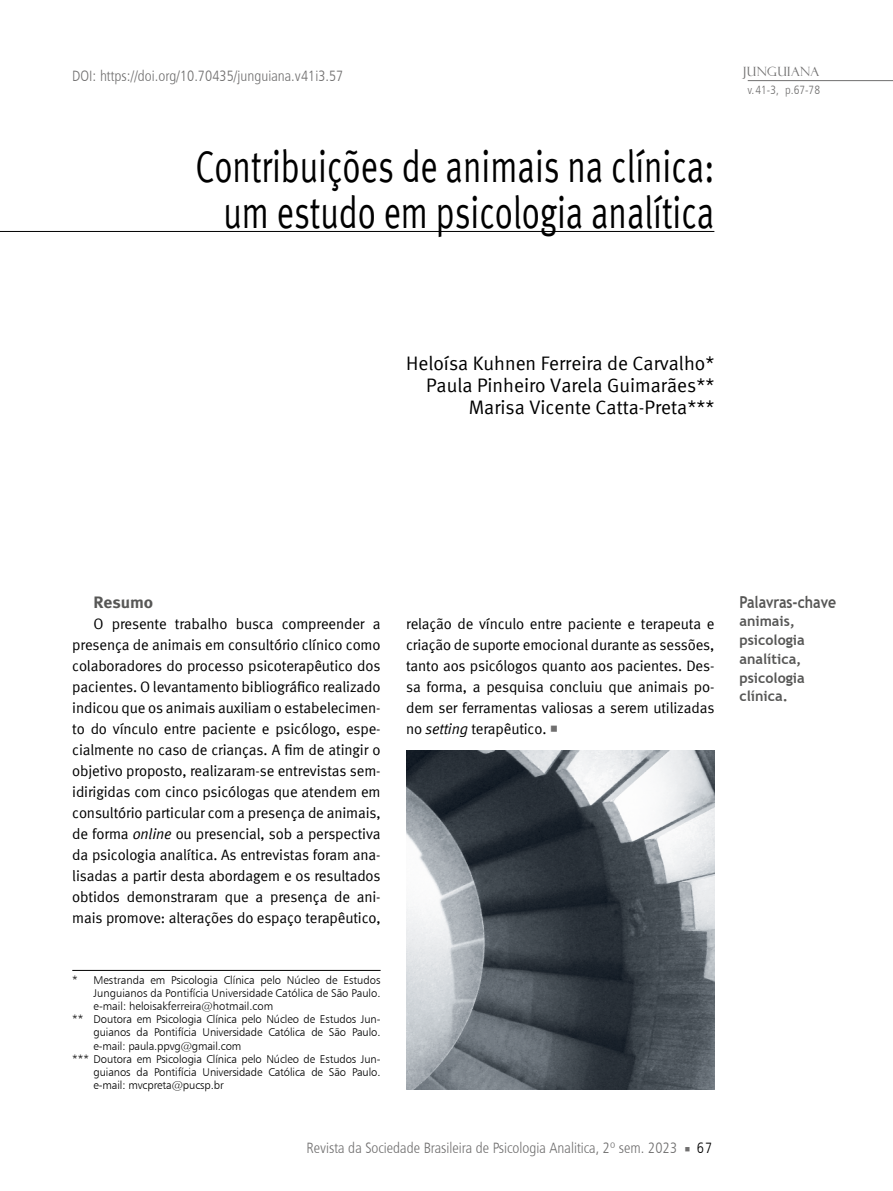
<style>
.page{position:relative;width:893px;height:1191px;background:#fff}
.page>*{position:absolute;margin:0;border:0;box-sizing:border-box;transform-origin:0 0}
.t1{font:45px/46.5px "Meta Normal";color:#000;text-align:right;scale:.75 1}
.t2{font:19.5px/22.2px "Meta Normal";color:#000;text-align:right}
.t3{font:700 16.5px "Trebuchet MS";color:#575756;scale:.85 1}
.t4{font:700 16.5px "Meta";letter-spacing:-.005em;color:#575756;scale:1.06 1}
.t5{font:15px/21px "Meta Normal";letter-spacing:-.01em;color:#000;text-align:justify}
.t6{font:15px "Humanist 777 BT Light Condensed B";color:#706f6f}
.t7{font:700 14.25px/18.8px "Trebuchet MS";color:#575756}
.t8{font:12.75px "Felix Titling";letter-spacing:.03em;color:#706f6f}
.t9{font:12px "Humanist 777 BT Light Condensed B";color:#706f6f}
.t10{font:11.25px "Humanist 777 BT Light B";letter-spacing:-.01em;color:#000}
.s1{font-style:italic}
.s2{font-family:"Minion Pro";font-size:21px;color:#706f6f}
.s3{font-family:"Minion Pro"}
.s4{color:#000}
</style>
<div class="page">
<hr style="left:748px;top:80px;width:145px;height:1px;background:#706f6f">
<img style="left:406px;top:750px;width:308px;height:339px">
<hr style="left:0;top:231px;width:714px;height:1px;background:#000">
<hr style="left:72px;top:970px;width:309px;height:1px;background:#000">
<p class="t6" style="left:72px;top:66px;width:273px">DOI: https://doi.org/10.70435/junguiana.v41i3.57</p>
<h1 class="t1" style="left:195px;top:142px;width:693px">Contribuições de animais na clínica: um estudo em psicologia analítica</h1>
<p class="t8" style="left:743px;top:64px;width:78px">JUNGUIANA</p>
<p class="t9" style="left:748px;top:83px;width:74px">v.41-3, p.67-78</p>
<h2 class="t2" style="left:406px;top:351px;width:310px">Heloísa Kuhnen Ferreira de Carvalho*<br>Paula Pinheiro Varela Guimarães**<br>Marisa Vicente Catta-Preta***</h2>
<p class="t4" style="left:94px;top:592px;width:58px">Resumo</p>
<p class="t5" style="left:72px;top:613px;width:310px;text-indent:21px">O presente trabalho busca compreender a presença de animais em consultório clínico como colaboradores do processo psicoterapêutico dos pacientes. O levantamento bibliográfico realizado indicou que os animais auxiliam o estabelecimen&shy;to do vínculo entre paciente e psicólogo, espe&shy;cialmente no caso de crianças. A fim de atingir o objetivo proposto, realizaram-se entrevistas sem&shy;idirigidas com cinco psicólogas que atendem em consultório particular com a presença de animais, de forma <span class="s1">online</span> ou presencial, sob a perspectiva da psicologia analítica. As entrevistas foram ana&shy;lisadas a partir desta abordagem e os resultados obtidos demonstraram que a presença de ani&shy;mais promove: alterações do espaço terapêutico,</p>
<p class="t5" style="left:406px;top:613px;width:310px">relação de vínculo entre paciente e terapeuta e criação de suporte emocional durante as sessões, tanto aos psicólogos quanto aos pacientes. Des&shy;sa forma, a pesquisa concluiu que animais po&shy;dem ser ferramentas valiosas a serem utilizadas no <span class="s1">setting</span> terapêutico. <span class="s2">■</span></p>
<p class="t10" style="left:72px;top:972px;width:310px">* Mestranda em Psicologia Clínica pelo Núcleo de Estudos</p>
<p class="t10" style="left:94px;top:986px;width:289px">Junguianos da Pontifícia Universidade Católica de São Paulo.</p>
<p class="t10" style="left:94px;top:999px;width:181px">e-mail: heloisakferreira@hotmail.com</p>
<p class="t10" style="left:72px;top:1012px;width:310px">** Doutora em Psicologia Clínica pelo Núcleo de Estudos Jun-</p>
<p class="t10" style="left:94px;top:1025px;width:289px">guianos da Pontifícia Universidade Católica de São Paulo.</p>
<p class="t10" style="left:94px;top:1038px;width:149px">e-mail: paula.ppvg@gmail.com</p>
<p class="t10" style="left:72px;top:1052px;width:310px">*** Doutora em Psicologia Clínica pelo Núcleo de Estudos Jun-</p>
<p class="t10" style="left:94px;top:1065px;width:289px">guianos da Pontifícia Universidade Católica de São Paulo.</p>
<p class="t10" style="left:94px;top:1078px;width:132px">e-mail: mvcpreta@pucsp.br</p>
<p class="t6" style="left:307px;top:1138px;width:407px">Revista da Sociedade Brasileira de Psicologia Analitica, 2º sem. 2023 <span class="s3">■</span> <span class="s4">67</span></p>
<p class="t3" style="left:739px;top:591px;width:115px">Palavras-chave</p>
<p class="t7" style="left:739px;top:612px;width:67px">animais, psicologia analítica, psicologia clínica.</p>
</div>
